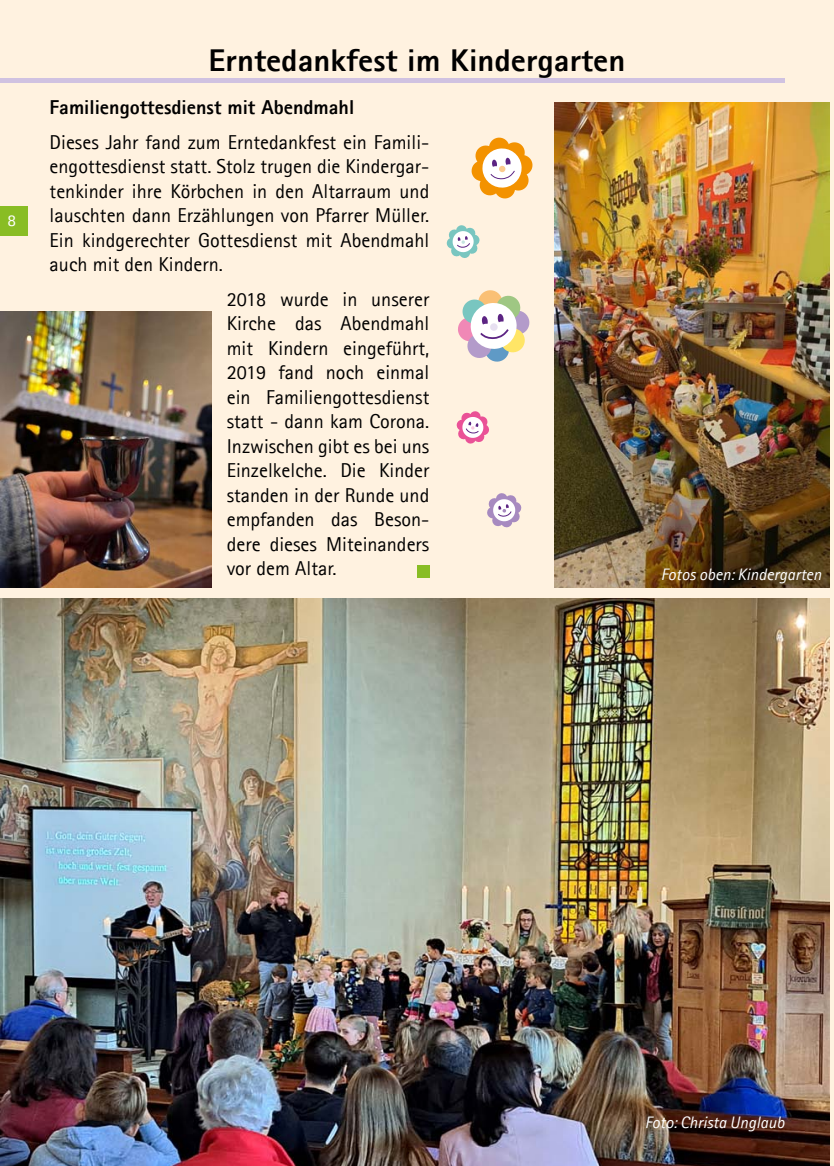
<style>
.page{position:relative;width:834px;height:1166px;background:#fff}
.page>*{position:absolute;margin:0;border:0;box-sizing:border-box;transform-origin:0 0}
.t1{font:800 31.5px "Agfa Rotis Sans Serif";color:#000;scale:1.04 1}
.t2{font:20.12px/24.5px "Agfa Rotis Sans Serif";color:#000;text-align:justify}
.t3{font:800 20.12px "Agfa Rotis Sans Serif";color:#000}
.t4{font:italic 16.62px "Agfa Rotis Sans Serif";color:#fff}
.t5{font:16.62px "Agfa Rotis Sans Serif";color:#fff;scale:1.04 1}
</style>
<div class="page">
<div style="left:0;top:0;width:833px;height:1166px;background:#fff2e0"></div>
<div style="left:0;top:78px;width:784px;height:5px;background:#d0c2e1"></div>
<svg style="left:458px;top:290px;width:72px;height:72px"></svg>
<div style="left:490px;top:323px;width:8px;height:8px;background:#e7e0f1;border-radius:50%"></div>
<svg style="left:446px;top:226px;width:33px;height:32px"></svg>
<div style="left:0;top:206px;width:28px;height:30px;background:#89bd24"></div>
<svg style="left:471px;top:137px;width:62px;height:62px"></svg>
<div style="left:498px;top:166px;width:7px;height:6px;background:#fccb8e;border-radius:50%"></div>
<svg style="left:487px;top:493px;width:34px;height:35px"></svg>
<svg style="left:456px;top:411px;width:33px;height:33px"></svg>
<img style="left:0;top:599px;width:828px;height:567px">
<img style="left:0;top:311px;width:212px;height:276px">
<img style="left:554px;top:102px;width:274px;height:485px">
<div style="left:417px;top:565px;width:12px;height:12px;background:#89bd24"></div>
<p class="t5" style="left:6px;top:202px;width:22px">8 8</p>
<p class="t5" style="left:7px;top:211px;width:10px">8</p>
<h1 class="t1" style="left:208px;top:41px;width:402px">Erntedankfest im Kindergarten</h1>
<p class="t3" style="left:50px;top:95px;width:306px">Familiengottesdienst mit Abendmahl</p>
<p class="t2" style="left:50px;top:129px;width:381px">Dieses Jahr fand zum Erntedankfest ein Famili&shy;engottesdienst statt. Stolz trugen die Kindergar&shy;tenkinder ihre Körbchen in den Altarraum und lauschten dann Erzählungen von Pfarrer Müller.<br>Ein kindgerechter Gottesdienst mit Abendmahl auch mit den Kindern.</p>
<p class="t2" style="left:227px;top:286px;width:204px">2018 wurde in unserer Kirche das Abendmahl mit Kindern eingeführt, 2019 fand noch einmal ein Familiengottesdienst statt - dann kam Corona.<br>Inzwischen gibt es bei uns Einzelkelche. Die Kinder standen in der Runde und empfanden das Beson&shy;dere dieses Miteinanders vor dem Altar.</p>
<p class="t4" style="left:660px;top:565px;width:162px">Fotos oben: Kindergarten</p>
<p class="t4" style="left:644px;top:1112px;width:141px">Foto: Christa Unglaub</p>
</div>
